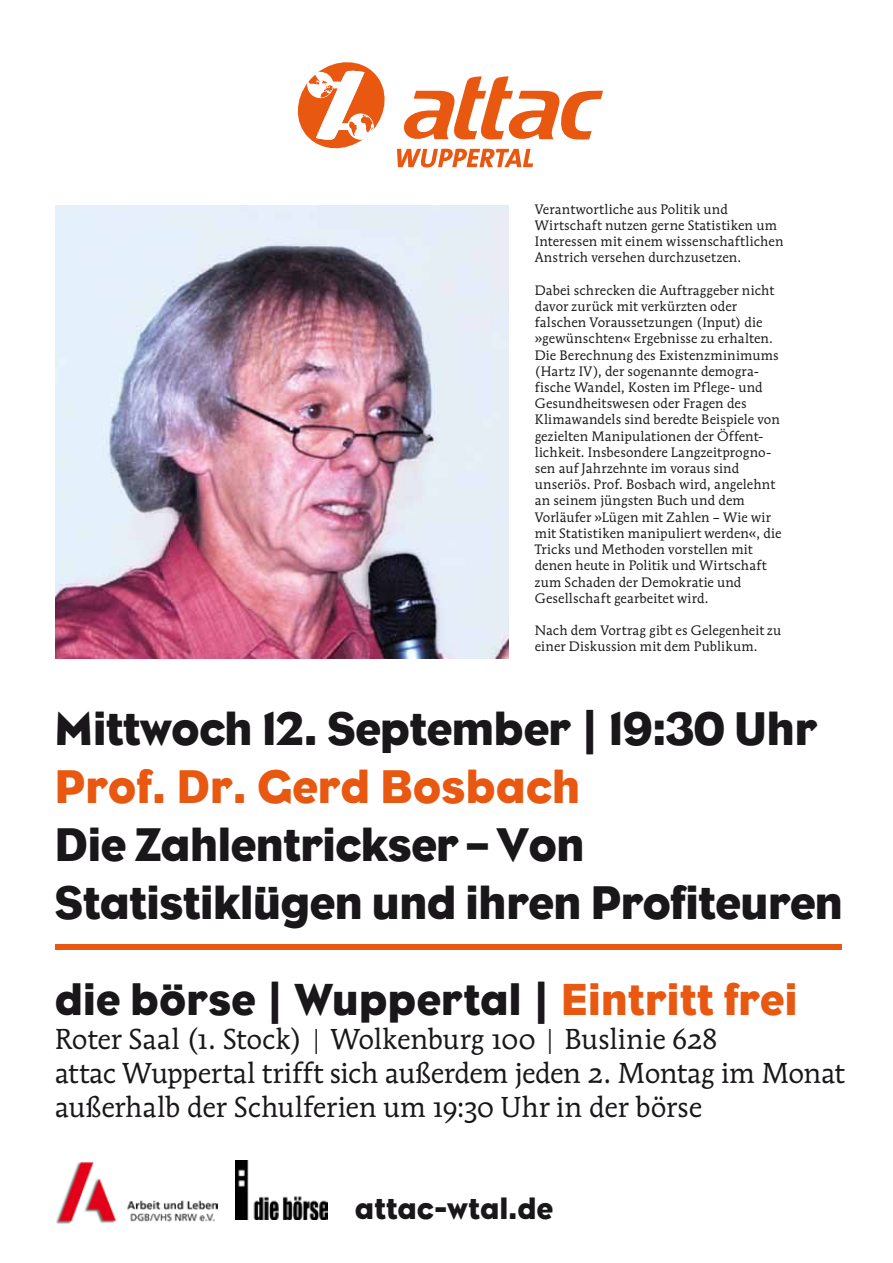
<style>
.page{position:relative;width:893px;height:1263px;background:#fff}
.page>*{position:absolute;margin:0;border:0;box-sizing:border-box;transform-origin:0 0}
.t1{font:48.3px/57.9px "Eagle Nummer Zwei";letter-spacing:-.02em;color:#1a171b}
.t2{font:48.3px "Eagle Nummer Zwei";letter-spacing:-.005em;color:#e85811}
.t3{font:45.9px "Eagle Nummer Zwei";letter-spacing:-.005em;color:#1a171b}
.t4{font:31.05px "Eagle Nummer Zwei";letter-spacing:-.005em;color:#1a171b}
.t5{font:28.35px/34px "Mendoza Rom ITC Book OS";letter-spacing:-.005em;color:#1a171b}
.t6{font:13.5px/16.2px "Mendoza Rom ITC Book OS";letter-spacing:.015em;color:#1a171b}
.s1{color:#e85811}
</style>
<div class="page">
<svg style="left:297px;top:62px;width:306px;height:106px"></svg>
<img style="left:236px;top:1160px;width:91px;height:60px">
<img style="left:56px;top:1162px;width:162px;height:62px">
<div style="left:55px;top:944px;width:786px;height:6px;background:#e85811"></div>
<img style="left:56px;top:205px;width:452px;height:453px">
<p class="t6" style="left:535px;top:201px;width:250px">Verantwortliche aus Politik und Wirtschaft nutzen gerne Statistiken um Interessen mit einem wissenschaftlichen Anstrich versehen durchzusetzen.</p>
<p class="t6" style="left:535px;top:282px;width:248px">Dabei schrecken die Auftraggeber nicht davor zurück mit verkürzten oder falschen Voraussetzungen (Input) die »gewünschten« Ergebnisse zu erhalten.<br>Die Berechnung des Existenzminimums (Hartz IV), der sogenannte demogra&shy;fische Wandel, Kosten im Pflege- und Gesundheitswesen oder Fragen des Klimawandels sind beredte Beispiele von gezielten Manipulationen der Öffent&shy;lichkeit. Insbesondere Langzeitprogno&shy;sen auf Jahrzehnte im voraus sind unseriös. Prof. Bosbach wird, angelehnt an seinem jüngsten Buch und dem Vorläufer »Lügen mit Zahlen – Wie wir mit Statistiken manipuliert werden«, die Tricks und Methoden vorstellen mit denen heute in Politik und Wirtschaft zum Schaden der Demokratie und Gesellschaft gearbeitet wird.</p>
<p class="t6" style="left:535px;top:622px;width:248px">Nach dem Vortrag gibt es Gelegenheit zu einer Diskussion mit dem Publikum.</p>
<h1 class="t1" style="left:54px;top:700px;width:765px">Mittwoch 12. September | 19:30 Uhr</h1>
<h1 class="t2" style="left:54px;top:759px;width:528px">Prof. Dr. Gerd Bosbach</h1>
<h1 class="t1" style="left:54px;top:816px;width:790px">Die Zahlentrickser – Von<br>Statistiklügen und ihren Profiteuren</h1>
<h2 class="t3" style="left:55px;top:973px;width:744px">die börse | Wuppertal | <span class="s1">Eintritt frei</span></h2>
<h3 class="t5" style="left:55px;top:1021px;width:791px">Roter Saal (1. Stock) | Wolkenburg 100 | Buslinie 628<br>attac Wuppertal trifft sich außerdem jeden 2. Montag im Monat außerhalb der Schulferien um 19:30 Uhr in der börse</h3>
<h3 class="t4" style="left:355px;top:1191px;width:200px">attac-wtal.de</h3>
</div>
